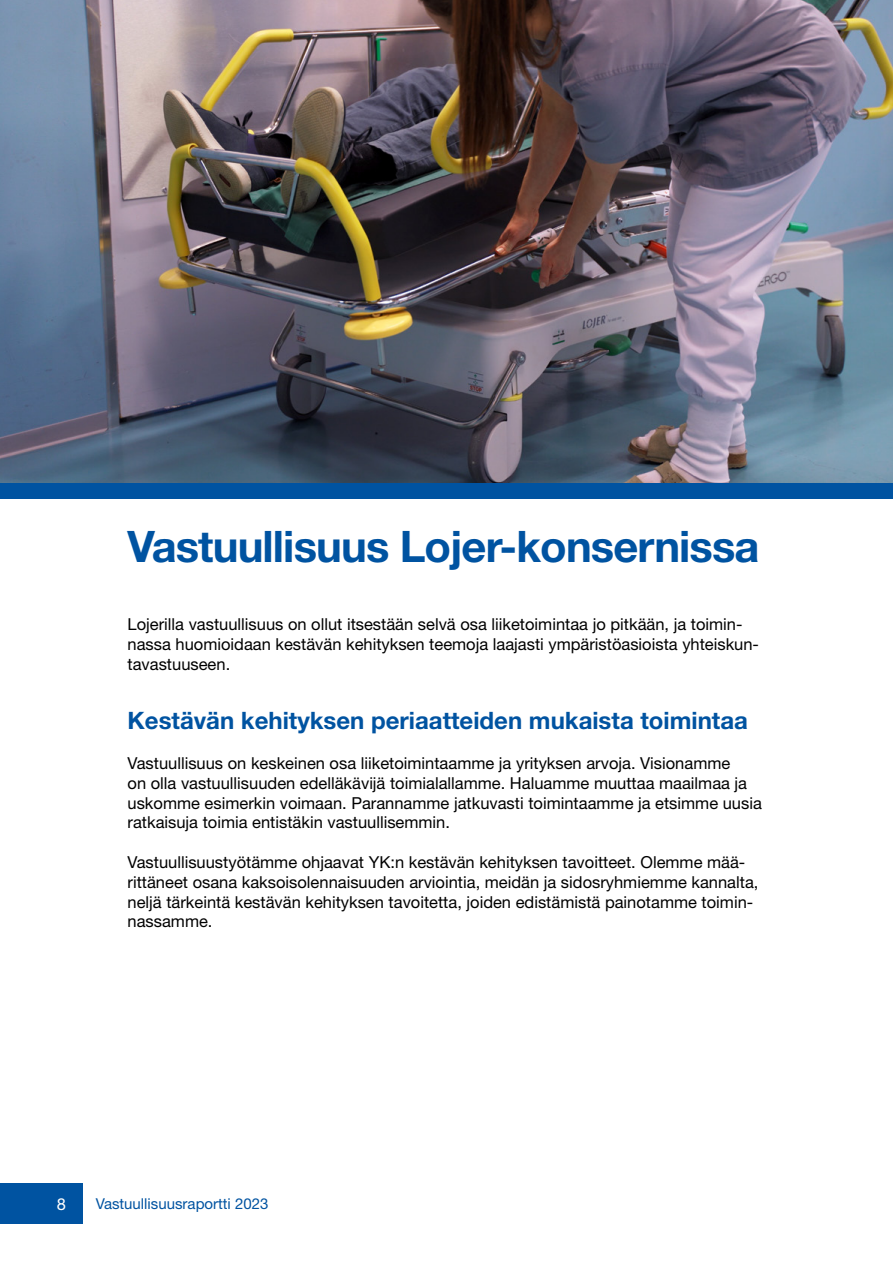
<style>
.page{position:relative;width:893px;height:1263px;background:#fff}
.page>*{position:absolute;margin:0;border:0;box-sizing:border-box;transform-origin:0 0}
.Otsikko__H2{font:700 43.5px "Helvetica Neue LT Std";letter-spacing:-.02em;color:#0053a1}
.Alaotsikko__h3{font:700 24px "Helvetica Neue LT Std";color:#0053a1}
.Leipis{font:16.5px/19.8px "Helvetica Neue LT Std";color:#000}
.t1{font:16.5px "Helvetica Neue LT Std";color:#fff}
.t2{font:15px "Helvetica Neue LT Std";color:#0053a1}
</style>
<div class="page">
<div style="left:0;top:1183px;width:83px;height:41px;background:#0053a1"></div>
<img style="left:0;top:0;width:893px;height:483px">
<div style="left:0;top:483px;width:893px;height:15px;background:#0053a1"></div>
<h2 class="Otsikko__H2" style="left:128px;top:520px;width:633px">Vastuullisuus Lojer-konsernissa</h2>
<p class="Leipis" style="left:128px;top:614px;width:633px">Lojerilla vastuullisuus on ollut itsestään selvä osa liiketoimintaa jo pitkään, ja toimin&shy;nassa huomioidaan kestävän kehityksen teemoja laajasti ympäristöasioista yhteiskun&shy;tavastuuseen.</p>
<h3 class="Alaotsikko__h3" style="left:128px;top:706px;width:622px">Kestävän kehityksen periaatteiden mukaista toimintaa</h3>
<p class="Leipis" style="left:128px;top:753px;width:636px">Vastuullisuus on keskeinen osa liiketoimintaamme ja yrityksen arvoja. Visionamme<br>on olla vastuullisuuden edelläkävijä toimialallamme. Haluamme muuttaa maailmaa ja uskomme esimerkin voimaan. Parannamme jatkuvasti toimintaamme ja etsimme uusia ratkaisuja toimia entistäkin vastuullisemmin.</p>
<p class="Leipis" style="left:128px;top:852px;width:632px">Vastuullisuustyötämme ohjaavat YK:n kestävän kehityksen tavoitteet. Olemme mää&shy;rittäneet osana kaksoisolennaisuuden arviointia, meidän ja sidosryhmiemme kannalta, neljä tärkeintä kestävän kehityksen tavoitetta, joiden edistämistä painotamme toimin&shy;nassamme.</p>
<p class="t1" style="left:57px;top:1194px;width:11px">8</p>
<p class="t2" style="left:96px;top:1195px;width:174px">Vastuullisuusraportti 2023</p>
</div>
